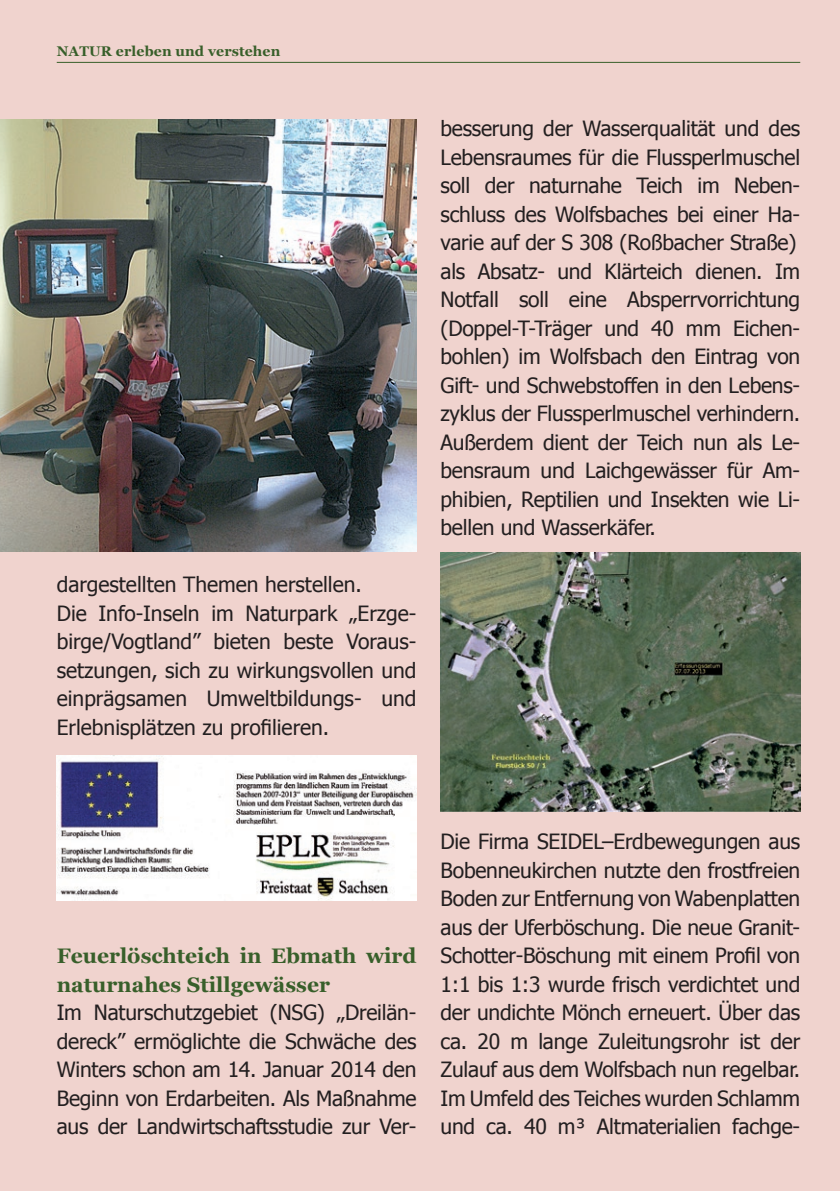
<style>
.page{position:relative;width:840px;height:1191px;background:#fff}
.page>*{position:absolute;margin:0;border:0;box-sizing:border-box;transform-origin:0 0}
.Bodytext{font:21px/28.4px "Tahoma";letter-spacing:-.01em;color:#231f20;text-align:justify}
.Bodytext-2{font:700 21px/28.4px "Georgia";color:#385f2a}
.t1{font:700 14px "Georgia";letter-spacing:.01em;color:#385f2a}
</style>
<div class="page">
<div style="left:0;top:0;width:839px;height:1191px;background:#f0d3ce"></div>
<hr style="left:57px;top:62px;width:742px;height:1px;background:#385f2a">
<img style="left:0;top:119px;width:416px;height:432px">
<img style="left:440px;top:552px;width:359px;height:260px">
<img style="left:57px;top:755px;width:359px;height:145px">
<p class="t1" style="left:57px;top:42px;width:225px">NATUR erleben und verstehen</p>
<p class="Bodytext" style="left:57px;top:569px;width:306px">dargestellten Themen herstellen.</p>
<p class="Bodytext" style="left:57px;top:598px;width:361px">Die Info-Inseln im Naturpark „Erzge&shy;birge/Vogtland” bieten beste Voraus&shy;setzungen, sich zu wirkungsvollen und einprägsamen Umweltbildungs- und Erlebnisplätzen zu profilieren.</p>
<p class="Bodytext" style="left:440px;top:113px;width:361px">besserung der Wasserqualität und des Lebensraumes für die Flussperlmuschel soll der naturnahe Teich im Neben&shy;schluss des Wolfsbaches bei einer Ha&shy;varie auf der S 308 (Roßbacher Straße)</p>
<p class="Bodytext" style="left:440px;top:256px;width:361px">als Absatz- und Klärteich dienen. Im Notfall soll eine Absperrvorrichtung (Doppel-T-Träger und 40 mm Eichen&shy;bohlen) im Wolfsbach den Eintrag von Gift- und Schwebstoffen in den Lebens&shy;zyklus der Flussperlmuschel verhindern.<br>Außerdem dient der Teich nun als Le&shy;bensraum und Laichgewässer für Am&shy;phibien, Reptilien und Insekten wie Li&shy;bellen und Wasserkäfer.</p>
<p class="Bodytext-2" style="left:57px;top:941px;width:361px">Feuerlöschteich in Ebmath wird naturnahes Stillgewässer</p>
<p class="Bodytext" style="left:57px;top:997px;width:361px">Im Naturschutzgebiet (NSG) „Dreilän&shy;dereck” ermöglichte die Schwäche des Winters schon am 14. Januar 2014 den Beginn von Erdarbeiten. Als Maßnahme aus der Landwirtschaftsstudie zur Ver-</p>
<p class="Bodytext" style="left:440px;top:826px;width:361px">Die Firma SEIDEL–Erdbewegungen aus Bobenneukirchen nutzte den frostfreien Boden zur Entfernung von Wabenplatten aus der Uferböschung. Die neue Granit-Schotter-Böschung mit einem Profil von 1:1 bis 1:3 wurde frisch verdichtet und der undichte Mönch erneuert. Über das ca. 20 m lange Zuleitungsrohr ist der Zulauf aus dem Wolfsbach nun regelbar.<br>Im Umfeld des Teiches wurden Schlamm und ca. 40 m³ Altmaterialien fachge-</p>
</div>
